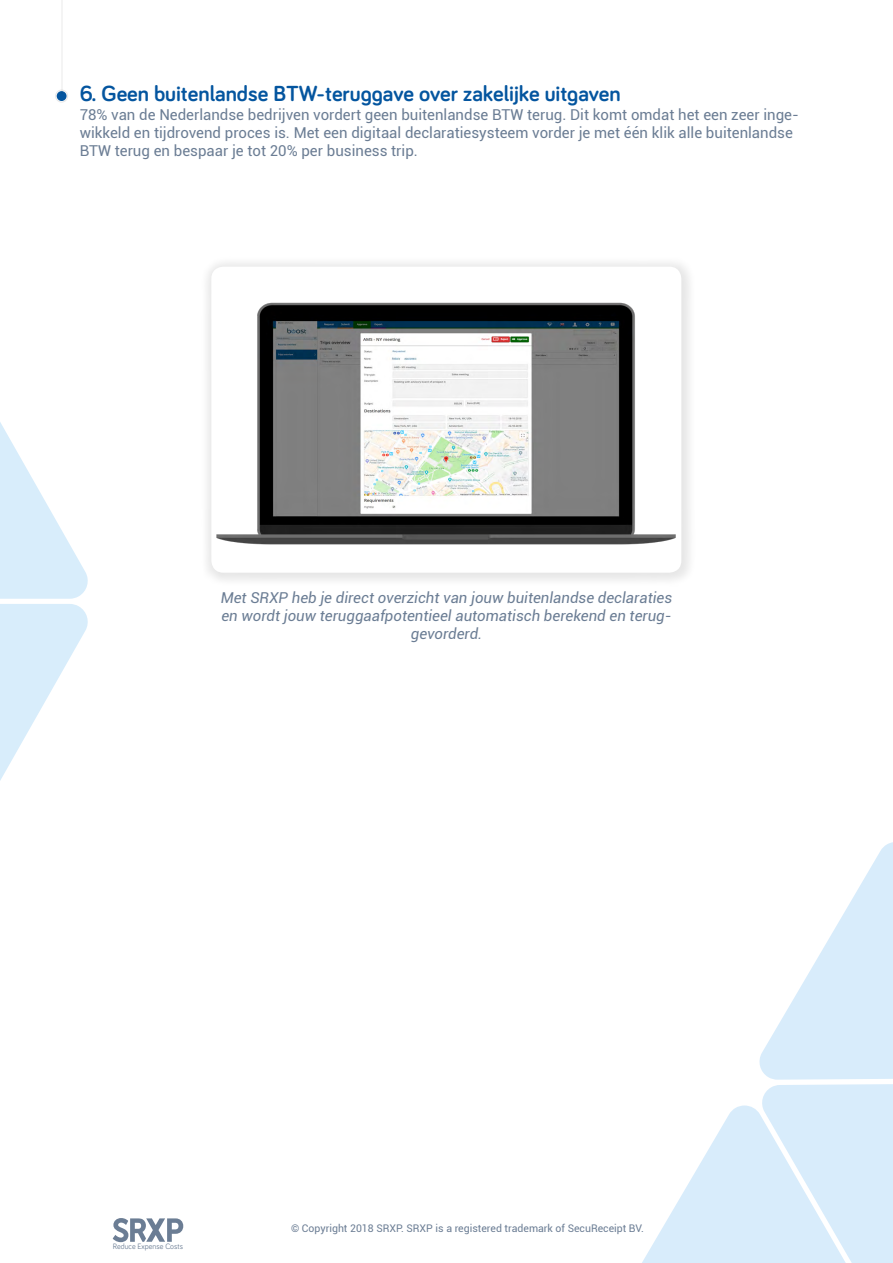
<style>
.page{position:relative;width:893px;height:1263px;background:#fff}
.page>*{position:absolute;margin:0;border:0;box-sizing:border-box;transform-origin:0 0}
.t1{font:700 22.5px "Bariol";color:#04559f}
.t2{font:15px/18px "Roboto";color:#6b7d94}
.t3{font:italic 15px/18px "Roboto";color:#6b7d94;text-align:center}
.t4{font:10.5px "Roboto";color:#6b7d94}
.t5{font:7.95px "Bariol";color:#6b7d94}
</style>
<div class="page">
<svg style="left:642px;top:842px;width:251px;height:421px"></svg>
<div style="left:199px;top:255px;width:497px;height:333px;background:#000;opacity:.1"></div>
<img style="left:211px;top:260px;width:470px;height:320px">
<svg style="left:113px;top:1218px;width:70px;height:24px"></svg>
<div style="left:55px;top:89px;width:13px;height:14px;border:1px solid #1c1c1b;border-radius:50%"></div>
<div style="left:57px;top:91px;width:10px;height:10px;background:#04559f;border-radius:50%"></div>
<hr style="left:62px;top:0;width:1px;height:94px;background:#1c1c1b">
<svg style="left:0;top:422px;width:88px;height:359px"></svg>
<h1 class="t1" style="left:80px;top:78px;width:543px">6. Geen buitenlandse BTW-teruggave over zakelijke uitgaven</h1>
<p class="t2" style="left:80px;top:106px;width:721px">78% van de Nederlandse bedrijven vordert geen buitenlandse BTW terug. Dit komt omdat het een zeer inge&shy;wikkeld en tijdrovend proces is. Met een digitaal declaratiesysteem vorder je met één klik alle buitenlandse<br>BTW terug en bespaar je tot 20% per business trip.</p>
<p class="t3" style="left:221px;top:588px;width:453px">Met SRXP heb je direct overzicht van jouw buitenlandse declaraties en wordt jouw teruggaafpotentieel automatisch berekend en terug&shy;gevorderd.</p>
<p class="t5" style="left:113px;top:1240px;width:72px">Reduce Expense Costs</p>
<p class="t4" style="left:291px;top:1220px;width:354px">© Copyright 2018 SRXP. SRXP is a registered trademark of SecuReceipt BV.</p>
</div>
